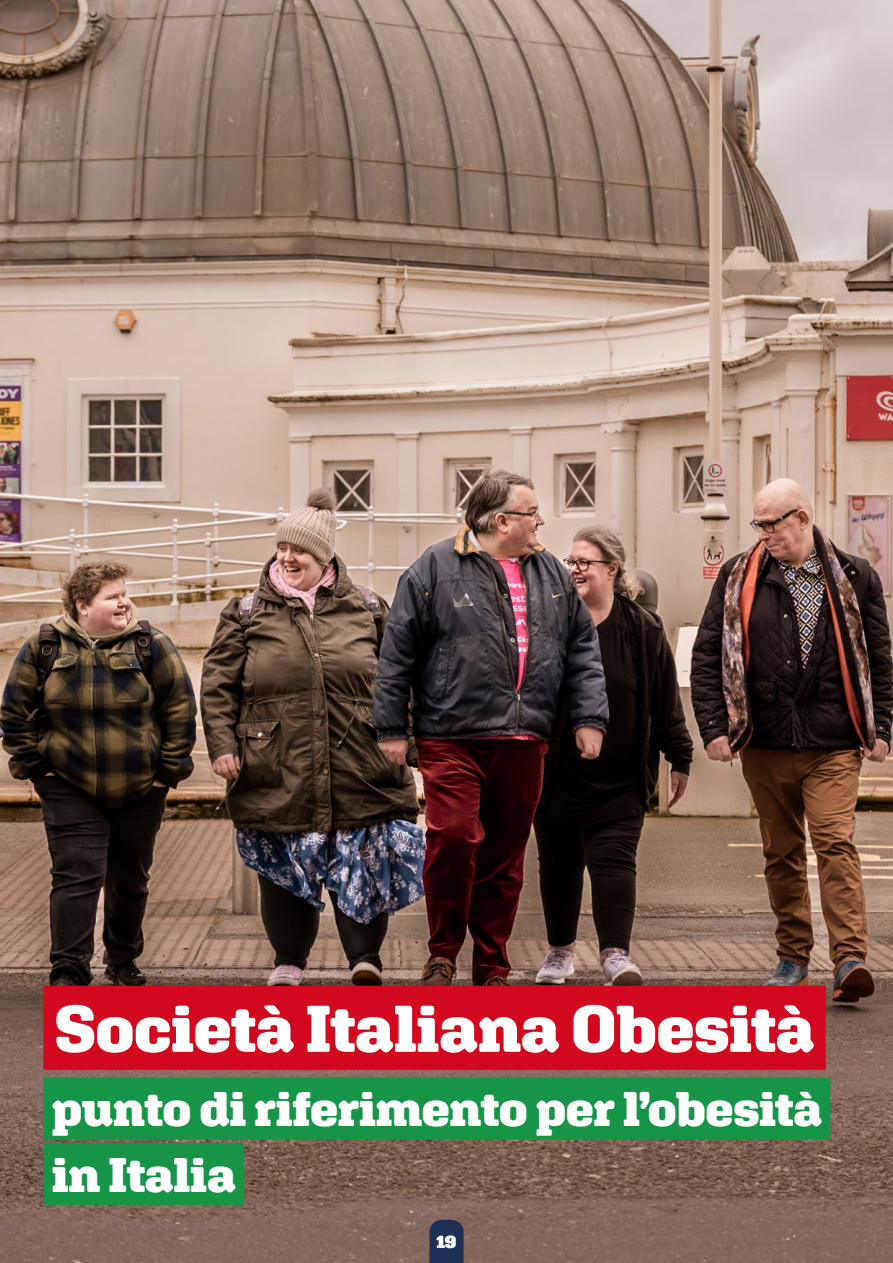
<style>
.page{position:relative;width:893px;height:1263px;background:#fff}
.page>*{position:absolute;margin:0;border:0;box-sizing:border-box;transform-origin:0 0}
.t1{font:900 65.85px "Aglet Slab";letter-spacing:-.01em;color:#fff}
.t2{font:900 48.6px/65.2px "Aglet Slab";letter-spacing:-.01em;color:#fff}
.t3{font:900 18px "Aglet Slab";color:#fff}
</style>
<div class="page">
<img style="left:0;top:0;width:893px;height:1263px">
<div style="left:43px;top:1077px;width:787px;height:62px;background:#169548"></div>
<div style="left:43px;top:1143px;width:201px;height:62px;background:#169548"></div>
<div style="left:43px;top:986px;width:783px;height:84px;background:#d2091e"></div>
<svg style="left:413px;top:1219px;width:67px;height:44px;background:#524c59"></svg>
<h1 class="t1" style="left:55px;top:990px;width:762px">Società Italiana Obesità</h1>
<p class="t2" style="left:52px;top:1076px;width:772px">punto di riferimento per l’obesità in Italia</p>
<p class="t3" style="left:436px;top:1231px;width:22px">19</p>
</div>
